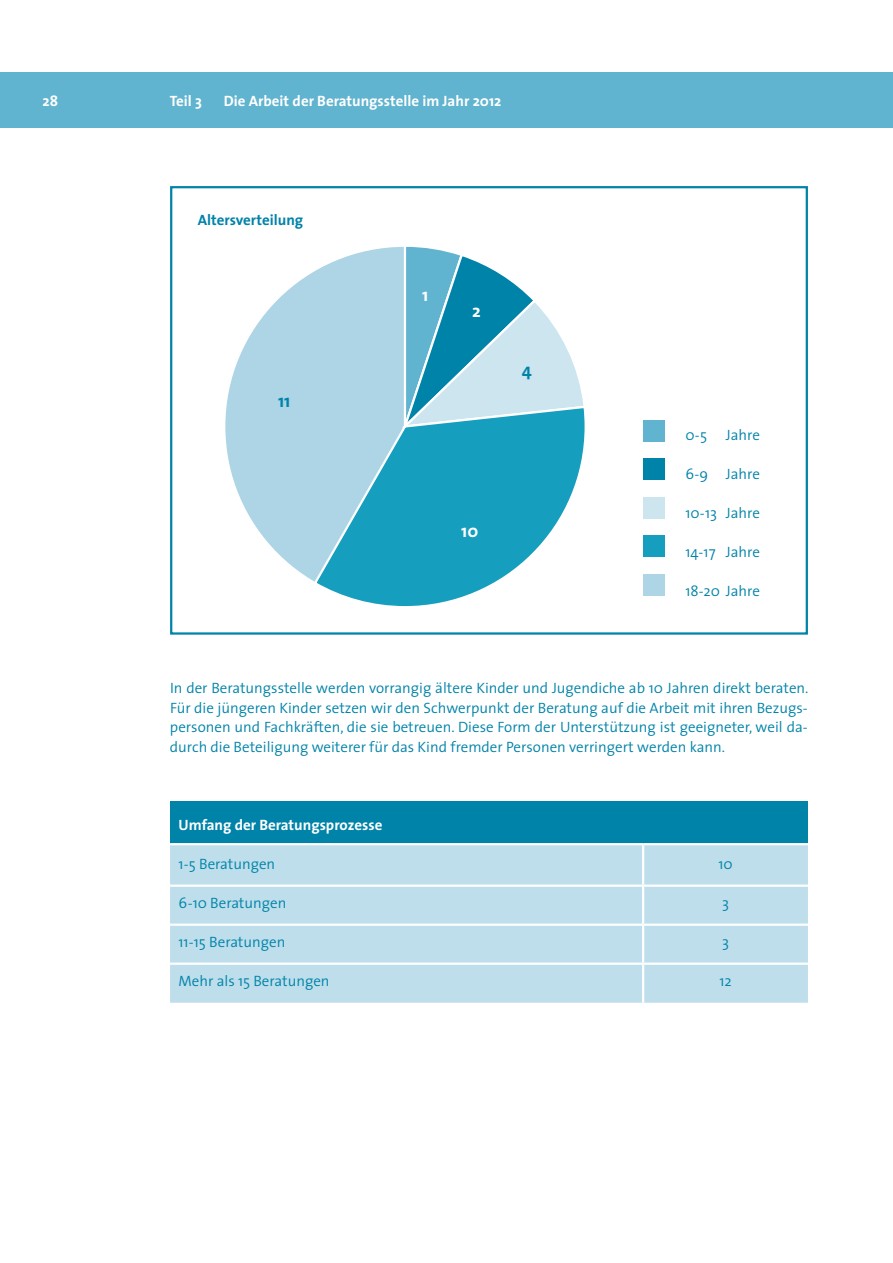
<style>
.page{position:relative;width:893px;height:1263px;background:#fff}
.page>*{position:absolute;margin:0;border:0;box-sizing:border-box;transform-origin:0 0}
.t1{font:700 18px "The Sans";color:#fff}
.t2{font:700 18px "The Sans";color:#0083a9}
.t3{font:300 15px/19.5px "The Sans";color:#0083a9;text-align:justify}
.t4{font:700 15px "The Sans";color:#fff}
.t5{font:700 15px "The Sans";color:#0083a9}
</style>
<div class="page">
<div style="left:0;top:72px;width:893px;height:56px;background:#60b4cf"></div>
<div style="left:643px;top:420px;width:21px;height:21px;background:#60b4cf"></div>
<div style="left:643px;top:459px;width:21px;height:21px;background:#0083a9"></div>
<div style="left:643px;top:497px;width:21px;height:21px;background:#cce5ef"></div>
<div style="left:643px;top:536px;width:21px;height:21px;background:#169ebf"></div>
<div style="left:643px;top:574px;width:21px;height:22px;background:#add5e5"></div>
<div style="left:224px;top:246px;width:362px;height:361px;background:#add5e5;border-radius:50%"></div>
<svg style="left:400px;top:246px;width:185px;height:158px"></svg>
<svg style="left:312px;top:404px;width:274px;height:203px"></svg>
<div style="left:170px;top:186px;width:638px;height:449px;border:2px solid #0083a9"></div>
<div style="left:170px;top:802px;width:638px;height:42px;background:#0083a9"></div>
<div style="left:170px;top:845px;width:638px;height:158px;background:#bddeea"></div>
<hr style="left:170px;top:843px;width:473px;height:2px;background:#fff">
<hr style="left:643px;top:843px;width:165px;height:2px;background:#fff">
<hr style="left:642px;top:845px;width:2px;height:39px;background:#fff">
<hr style="left:170px;top:884px;width:473px;height:3px;background:#fff">
<hr style="left:643px;top:884px;width:165px;height:3px;background:#fff">
<hr style="left:642px;top:887px;width:2px;height:36px;background:#fff">
<hr style="left:170px;top:923px;width:473px;height:3px;background:#fff">
<hr style="left:643px;top:923px;width:165px;height:3px;background:#fff">
<hr style="left:642px;top:926px;width:2px;height:36px;background:#fff">
<hr style="left:170px;top:962px;width:473px;height:3px;background:#fff">
<hr style="left:643px;top:962px;width:165px;height:3px;background:#fff">
<hr style="left:642px;top:965px;width:2px;height:38px;background:#fff">
<p class="t4" style="left:43px;top:89px;width:17px">28</p>
<p class="t4" style="left:170px;top:89px;width:34px">Teil 3</p>
<p class="t4" style="left:224px;top:89px;width:279px">Die Arbeit der Beratungsstelle im Jahr 2012</p>
<p class="t5" style="left:198px;top:207px;width:107px">Altersverteilung</p>
<p class="t2" style="left:278px;top:385px;width:14px">11</p>
<p class="t1" style="left:422px;top:280px;width:8px">1</p>
<p class="t1" style="left:472px;top:296px;width:10px">2</p>
<p class="t2" style="left:522px;top:355px;width:11px">4</p>
<p class="t1" style="left:461px;top:516px;width:19px">10</p>
<p class="t3" style="left:685px;top:424px;width:23px">0-5</p>
<p class="t3" style="left:726px;top:424px;width:36px">Jahre</p>
<p class="t3" style="left:685px;top:463px;width:76px">6-9 Jahre</p>
<p class="t3" style="left:685px;top:502px;width:76px">10-13 Jahre</p>
<p class="t3" style="left:685px;top:541px;width:76px">14-17 Jahre</p>
<p class="t3" style="left:685px;top:580px;width:76px">18-20 Jahre</p>
<p class="t3" style="left:170px;top:678px;width:640px">In der Beratungsstelle werden vorrangig ältere Kinder und Jugendiche ab 10 Jahren direkt beraten.<br>Für die jüngeren Kinder setzen wir den Schwerpunkt der Beratung auf die Arbeit mit ihren Bezugs&shy;personen und Fachkräften, die sie betreuen. Diese Form der Unterstützung ist geeigneter, weil da&shy;durch die Beteiligung weiterer für das Kind fremder Personen verringert werden kann.</p>
<p class="t4" style="left:179px;top:812px;width:205px">Umfang der Beratungsprozesse</p>
<p class="t3" style="left:179px;top:853px;width:98px">1-5 Beratungen</p>
<p class="t3" style="left:718px;top:853px;width:16px">10</p>
<p class="t3" style="left:179px;top:892px;width:109px">6-10 Beratungen</p>
<p class="t3" style="left:722px;top:892px;width:8px">3</p>
<p class="t3" style="left:179px;top:931px;width:108px">11-15 Beratungen</p>
<p class="t3" style="left:722px;top:931px;width:8px">3</p>
<p class="t3" style="left:179px;top:970px;width:152px">Mehr als 15 Beratungen</p>
<p class="t3" style="left:719px;top:970px;width:14px">12</p>
</div>
